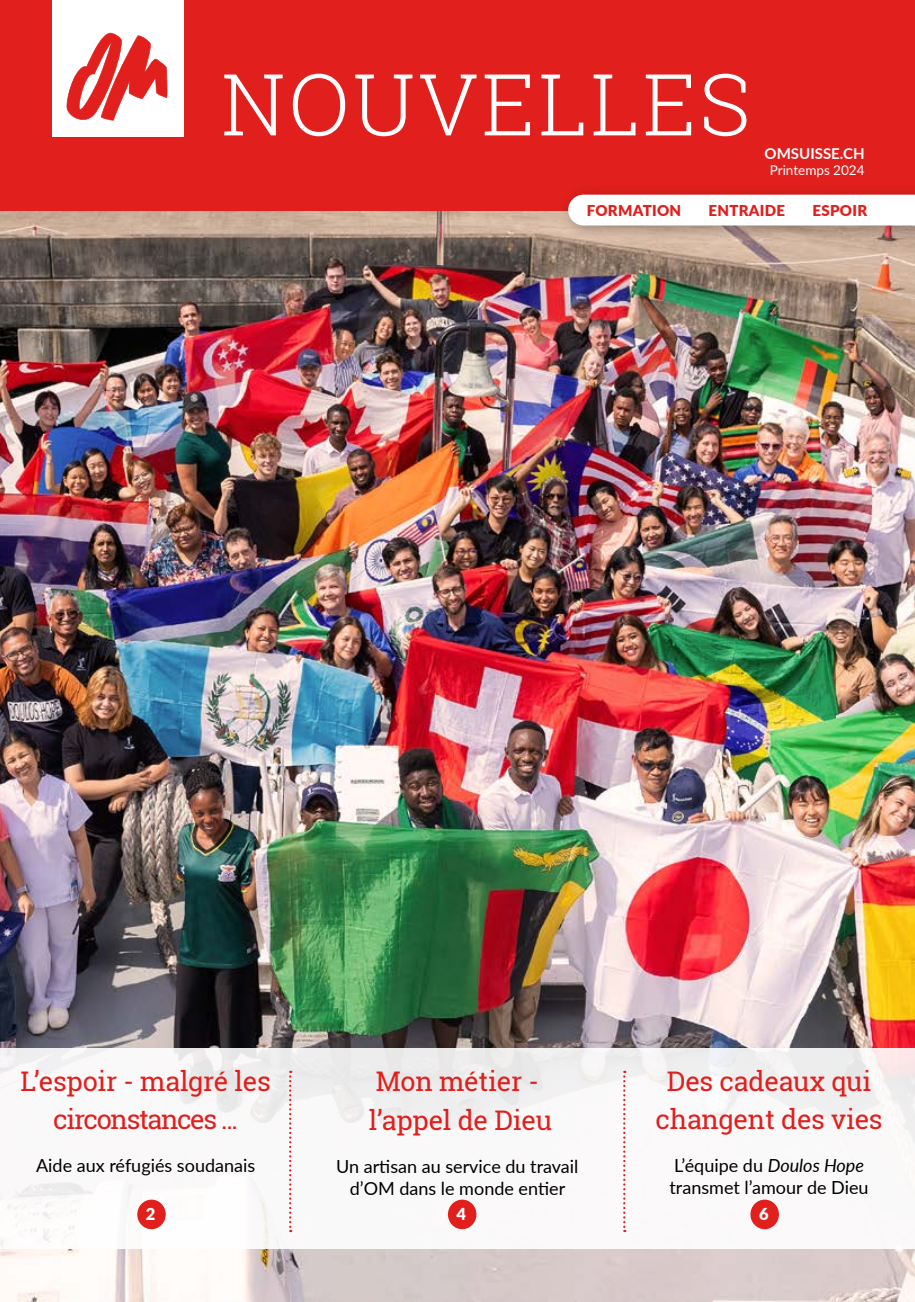
<style>
.page{position:relative;width:915px;height:1302px;background:#fff}
.page>*{position:absolute;margin:0;border:0;box-sizing:border-box;transform-origin:0 0}
.t1{font:300 85.5px "Roboto Slab";letter-spacing:.035em;color:#fff}
.t2{font:27px/39px "Roboto Slab";letter-spacing:-.01em;color:#e11f1d}
.t3{font:27px/37.5px "Roboto Slab";letter-spacing:-.035em;color:#e11f1d;text-align:center}
.t4{font:18px/21.6px "Lato";color:#000;text-align:center}
.t5{font:900 16.5px "Lato";color:#fff}
.t6{font:900 15px "Lato";letter-spacing:.02em;color:#e11f1d}
.t7{font:700 15px "Lato";color:#fff}
.t8{font:13.5px "Lato";color:#fff}
.s1{font-style:italic}
</style>
<div class="page">
<img style="left:0;top:210px;width:914px;height:1091px">
<div style="left:0;top:0;width:914px;height:210px;background:#e11f1d"></div>
<div style="left:52px;top:10px;width:132px;height:126px;background:#fff"></div>
<svg style="left:66px;top:33px;width:102px;height:88px"></svg>
<div style="left:52px;top:0;width:132px;height:17px;background:#fff"></div>
<div style="left:0;top:1048px;width:914px;height:200px;background:#fff"></div>
<svg style="left:623px;top:1070px;width:2px;height:161px"></svg>
<svg style="left:289px;top:1070px;width:2px;height:161px"></svg>
<div style="left:137px;top:1199px;width:29px;height:29px;background:#e11f1d;border-radius:50%"></div>
<div style="left:448px;top:1199px;width:28px;height:29px;background:#e11f1d;border-radius:50%"></div>
<div style="left:750px;top:1199px;width:28px;height:29px;background:#e11f1d;border-radius:50%"></div>
<div style="left:125px;top:101px;width:59px;height:30px;background:#fff"></div>
<div style="left:557px;top:183px;width:357px;height:59px;background:#000;opacity:.3"></div>
<svg style="left:568px;top:195px;width:346px;height:30px"></svg>
<h1 class="t1" style="left:221px;top:46px;width:530px">NOUVELLES</h1>
<p class="t7" style="left:764px;top:142px;width:101px">OMSUISSE.CH</p>
<p class="t8" style="left:769px;top:161px;width:96px">Printemps 2024</p>
<p class="t6" style="left:586px;top:199px;width:96px">FORMATION</p>
<p class="t6" style="left:708px;top:199px;width:78px">ENTRAIDE</p>
<p class="t6" style="left:812px;top:199px;width:56px">ESPOIR</p>
<h2 class="t3" style="left:20px;top:1062px;width:252px">L’espoir - malgré les circonstances ...</h2>
<p class="t4" style="left:36px;top:1153px;width:220px">Aide aux réfugiés soudanais</p>
<h2 class="t2" style="left:369px;top:1061px;width:184px">Mon métier - l’appel de Dieu</h2>
<p class="t4" style="left:336px;top:1154px;width:244px">Un artisan au service du travail d’OM dans le monde entier</p>
<h2 class="t2" style="left:655px;top:1062px;width:229px;line-height:37.5px;text-align:center">Des cadeaux qui changent des vies</h2>
<p class="t4" style="left:669px;top:1153px;width:200px;text-align:left">L’équipe du <span class="s1">Doulos Hope </span>transmet l’amour de Dieu</p>
<p class="t5" style="left:146px;top:1201px;width:11px">2</p>
<p class="t5" style="left:456px;top:1201px;width:11px">4</p>
<p class="t5" style="left:758px;top:1201px;width:11px">6</p>
</div>
